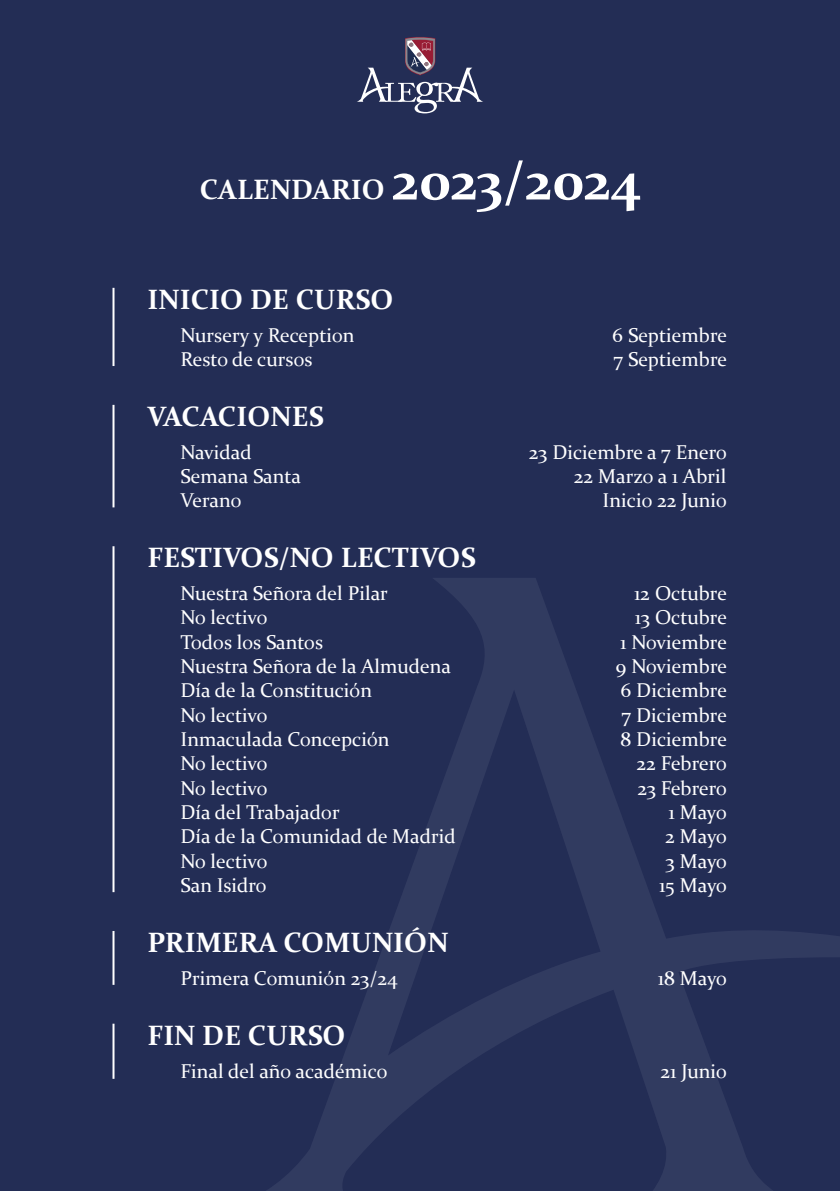
<style>
.page{position:relative;width:840px;height:1191px;background:#fff}
.page>*{position:absolute;margin:0;border:0;box-sizing:border-box;transform-origin:0 0}
.t1{font:700 28px "Constantia";color:#fff}
.t2{font:20px/24.4px "Constantia";color:#fff;text-align:right}
.t3{font:20px/24.4px "Constantia";letter-spacing:-.02em;color:#fff;text-align:center}
.s1{font-size:56px}
</style>
<div class="page">
<div style="left:0;top:0;width:839px;height:1191px;background:#232d55"></div>
<svg style="left:267px;top:578px;width:572px;height:613px"></svg>
<svg style="left:357px;top:37px;width:126px;height:76px"></svg>
<hr style="left:112px;top:288px;width:2px;height:78px;background:#fff">
<hr style="left:112px;top:931px;width:2px;height:53px;background:#fff">
<hr style="left:112px;top:405px;width:2px;height:102px;background:#fff">
<hr style="left:112px;top:546px;width:2px;height:346px;background:#fff">
<hr style="left:112px;top:1023px;width:2px;height:55px;background:#fff">
<h1 class="t1" style="left:200px;top:171px;width:441px">CALENDARIO <span class="s1">2023/2024</span></h1>
<h1 class="t1" style="left:147px;top:280px;width:247px">INICIO DE CURSO</h1>
<p class="t2" style="left:180px;top:322px;width:175px">Nursery y Reception</p>
<p class="t2" style="left:612px;top:322px;width:116px">6 Septiembre</p>
<p class="t2" style="left:180px;top:346px;width:133px">Resto de cursos</p>
<p class="t2" style="left:613px;top:346px;width:115px">7 Septiembre</p>
<h1 class="t1" style="left:147px;top:397px;width:177px">VACACIONES</h1>
<p class="t2" style="left:180px;top:439px;width:73px">Navidad</p>
<p class="t2" style="left:180px;top:487px;width:62px">Verano</p>
<p class="t2" style="left:180px;top:463px;width:122px">Semana Santa</p>
<h1 class="t1" style="left:147px;top:538px;width:329px">FESTIVOS/NO LECTIVOS</h1>
<p class="t2" style="left:180px;top:580px;width:209px">Nuestra Señora del Pilar</p>
<p class="t2" style="left:180px;top:604px;width:88px">No lectivo</p>
<p class="t2" style="left:180px;top:629px;width:144px">Todos los Santos</p>
<p class="t2" style="left:180px;top:653px;width:272px">Nuestra Señora de la Almudena</p>
<p class="t2" style="left:180px;top:677px;width:193px">Día de la Constitución</p>
<p class="t2" style="left:180px;top:702px;width:88px">No lectivo</p>
<p class="t2" style="left:180px;top:726px;width:210px">Inmaculada Concepción</p>
<p class="t2" style="left:180px;top:750px;width:88px">No lectivo</p>
<p class="t2" style="left:180px;top:775px;width:88px">No lectivo</p>
<p class="t2" style="left:180px;top:799px;width:160px">Día del Trabajador</p>
<p class="t2" style="left:180px;top:823px;width:276px">Día de la Comunidad de Madrid</p>
<p class="t2" style="left:180px;top:848px;width:88px;text-align:left">No lectivo<br>San Isidro</p>
<p class="t2" style="left:528px;top:439px;width:200px">23 Diciembre a 7 Enero<br>22 Marzo a 1 Abril<br>Inicio 22 Junio</p>
<p class="t2" style="left:633px;top:580px;width:94px">12 Octubre</p>
<p class="t2" style="left:634px;top:604px;width:94px">13 Octubre</p>
<p class="t2" style="left:619px;top:629px;width:108px">1 Noviembre</p>
<p class="t2" style="left:615px;top:653px;width:113px">9 Noviembre</p>
<p class="t2" style="left:620px;top:677px;width:108px">6 Diciembre</p>
<p class="t2" style="left:621px;top:702px;width:107px">7 Diciembre</p>
<p class="t2" style="left:620px;top:726px;width:108px">8 Diciembre</p>
<p class="t2" style="left:636px;top:750px;width:92px">22 Febrero</p>
<p class="t2" style="left:637px;top:775px;width:91px">23 Febrero</p>
<p class="t3" style="left:659px;top:799px;width:69px">1 Mayo<br>2 Mayo<br>3 Mayo<br>15 Mayo</p>
<h1 class="t1" style="left:147px;top:923px;width:302px">PRIMERA COMUNIÓN</h1>
<p class="t2" style="left:180px;top:965px;width:219px">Primera Comunión 23/24</p>
<p class="t2" style="left:657px;top:965px;width:71px">18 Mayo</p>
<h1 class="t1" style="left:147px;top:1015px;width:199px">FIN DE CURSO</h1>
<p class="t2" style="left:180px;top:1057px;width:208px">Final del año académico</p>
<p class="t2" style="left:660px;top:1057px;width:68px">21 Junio</p>
</div>
